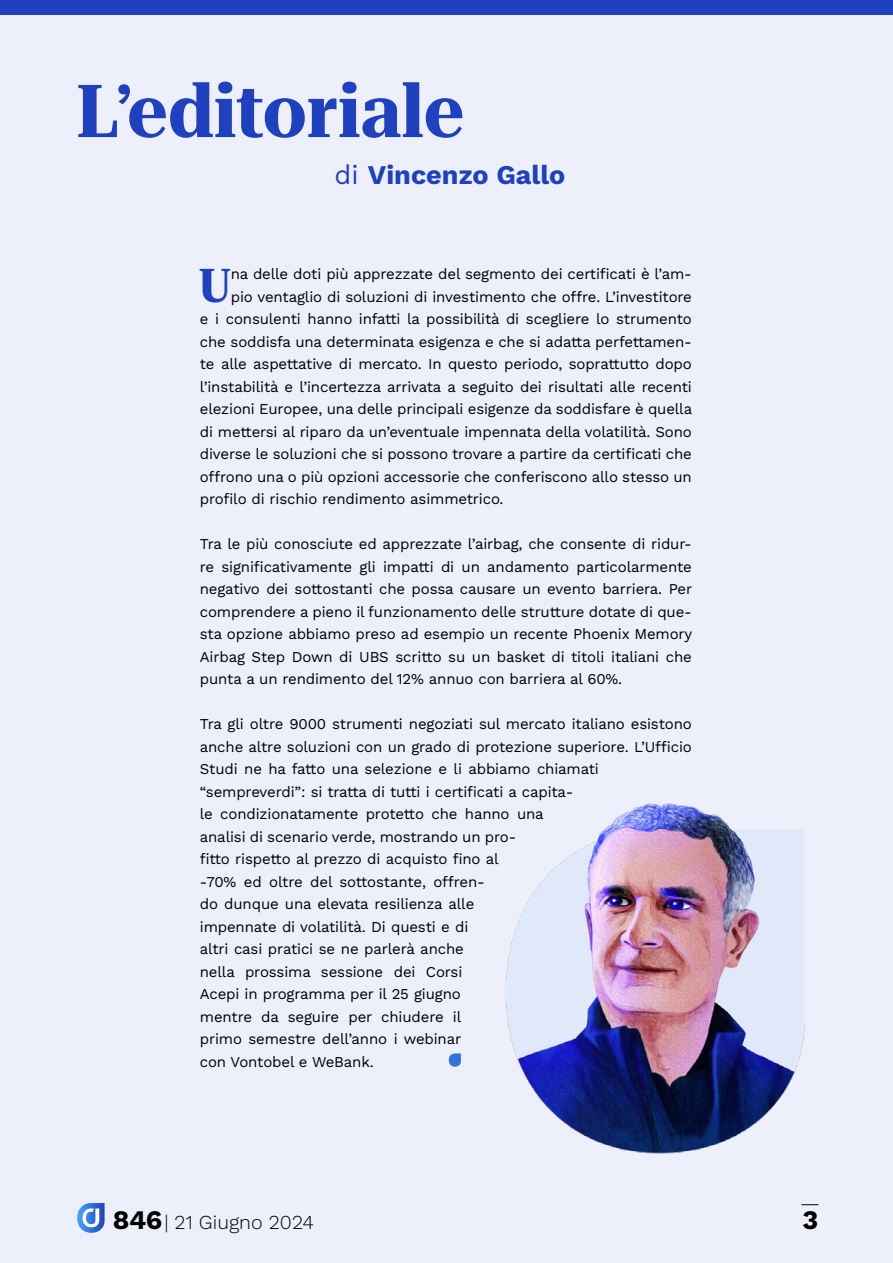
<style>
.page{position:relative;width:893px;height:1263px;background:#edf0fa}
.page>*{position:absolute;margin:0;border:0;box-sizing:border-box;transform-origin:0 0}
.t1{font:700 semi-condensed 73.5px "Roboto Serif 120 pt";color:#1f40bf}
.t2{font:700 semi-condensed 46.65px "Roboto Serif 120 pt";color:#1f40bf}
.t3{font:700 27px "Work Sans";color:#1f40bf}
.t4{font:700 26.7px "Work Sans";color:#000}
.t5{font:300 19.8px "Work Sans";color:#000}
.t6{font:15px/22.5px "Work Sans";letter-spacing:-.01em;color:#000;text-align:justify}
.s1{font-weight:400}
.s2{font-weight:700;font-size:26.7px}
</style>
<div class="page">
<svg style="left:77px;top:1203px;width:28px;height:30px"></svg>
<div style="left:0;top:0;width:893px;height:15px;background:#1f40bf"></div>
<svg style="left:449px;top:1053px;width:12px;height:14px"></svg>
<img style="left:505px;top:803px;width:314px;height:403px">
<h1 class="t1" style="left:77px;top:51px;width:389px">L’editoriale</h1>
<h3 class="t3" style="left:335px;top:154px;width:232px"><span class="s1">di</span> Vincenzo Gallo</h3>
<h2 class="t2" style="left:199px;top:247px;width:34px">U</h2>
<p class="t6" style="left:231px;top:262px;width:463px">na delle doti più apprezzate del segmento dei certificati è l’am-</p>
<p class="t6" style="left:231px;top:285px;width:463px">pio ventaglio di soluzioni di investimento che offre. L’investitore</p>
<p class="t6" style="left:200px;top:307px;width:494px">e i consulenti hanno infatti la possibilità di scegliere lo strumento</p>
<p class="t6" style="left:200px;top:330px;width:494px">che soddisfa una determinata esigenza e che si adatta perfettamen-</p>
<p class="t6" style="left:200px;top:352px;width:494px">te alle aspettative di mercato. In questo periodo, soprattutto dopo</p>
<p class="t6" style="left:200px;top:375px;width:494px">l’instabilità e l’incertezza arrivata a seguito dei risultati alle recenti</p>
<p class="t6" style="left:200px;top:397px;width:494px">elezioni Europee, una delle principali esigenze da soddisfare è quella</p>
<p class="t6" style="left:200px;top:420px;width:494px">di mettersi al riparo da un’eventuale impennata della volatilità. Sono</p>
<p class="t6" style="left:200px;top:442px;width:494px">diverse le soluzioni che si possono trovare a partire da certificati che</p>
<p class="t6" style="left:200px;top:465px;width:494px">offrono una o più opzioni accessorie che conferiscono allo stesso un</p>
<p class="t6" style="left:200px;top:487px;width:305px">profilo di rischio rendimento asimmetrico.</p>
<p class="t6" style="left:200px;top:532px;width:494px">Tra le più conosciute ed apprezzate l’airbag, che consente di ridur&shy;re significativamente gli impatti di un andamento particolarmente negativo dei sottostanti che possa causare un evento barriera. Per comprendere a pieno il funzionamento delle strutture dotate di que&shy;sta opzione abbiamo preso ad esempio un recente Phoenix Memory Airbag Step Down di UBS scritto su un basket di titoli italiani che punta a un rendimento del 12% annuo con barriera al 60%.</p>
<p class="t6" style="left:200px;top:712px;width:494px;text-align:left">Tra gli oltre 9000 strumenti negoziati sul mercato italiano esistono anche altre soluzioni con un grado di protezione superiore. L’Ufficio Studi ne ha fatto una selezione e li abbiamo chiamati “sempreverdi”: si tratta di tutti i certificati a capita-<br>le condizionatamente protetto che hanno una<br>analisi di scenario verde, mostrando un pro-<br>fitto rispetto al prezzo di acquisto fino al<br>-70% ed oltre del sottostante, offren-<br>do dunque una elevata resilienza alle<br>impennate di volatilità. Di questi e di<br>altri casi pratici se ne parlerà anche<br>nella prossima sessione dei Corsi<br>Acepi in programma per il 25 giugno<br>mentre da seguire per chiudere il<br>primo semestre dell’anno i webinar<br>con Vontobel e WeBank.</p>
<h3 class="t5" style="left:113px;top:1207px;width:203px"><span class="s2">846</span>| 21 Giugno 2024</h3>
<h3 class="t4" style="left:802px;top:1199px;width:17px">3</h3>
</div>
